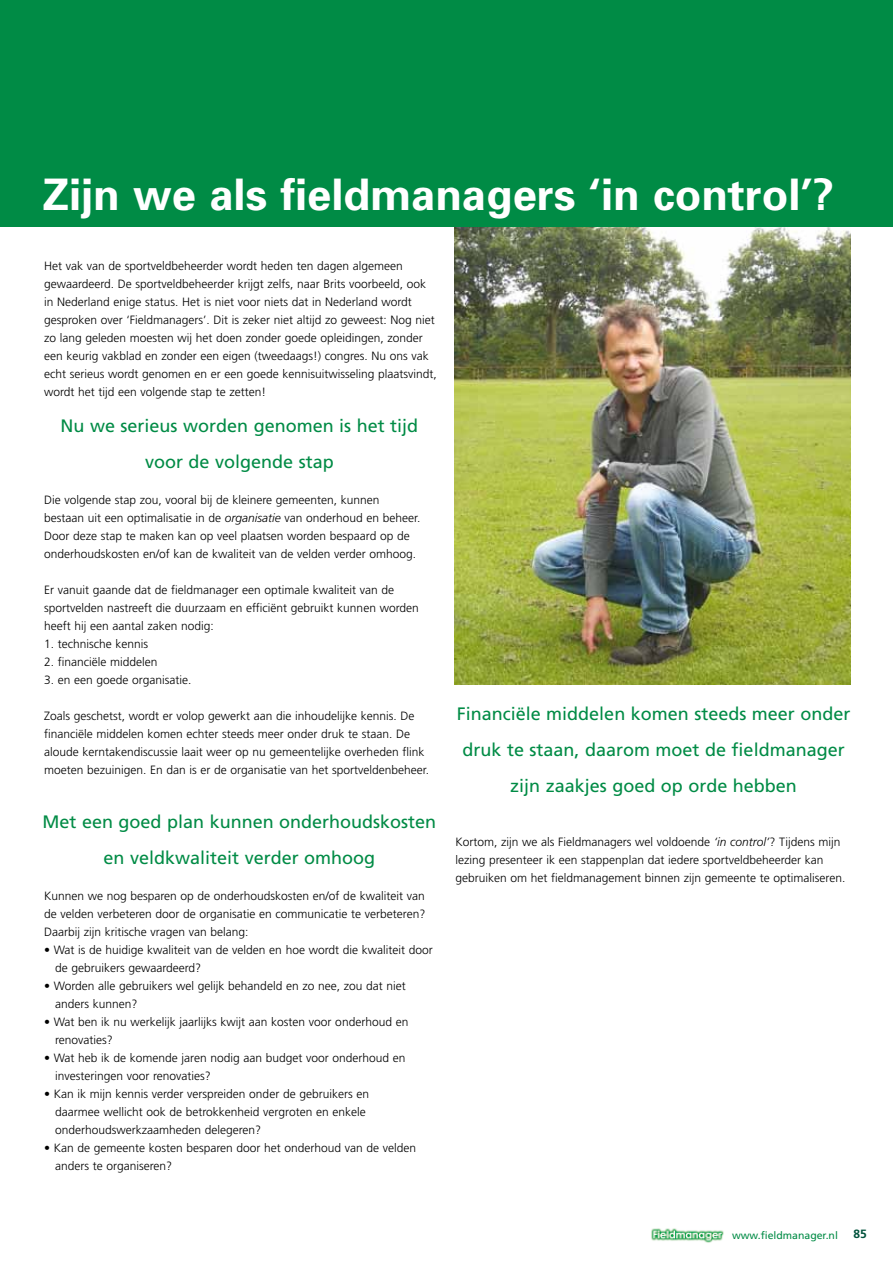
<style>
.page{position:relative;width:893px;height:1263px;background:#fff}
.page>*{position:absolute;margin:0;border:0;box-sizing:border-box;transform-origin:0 0}
.t1{font:700 43.5px "Univers";color:#fff}
.t2{font:18px/36px "Frutiger";color:#008b45;text-align:center}
.t3{font:300 12px/18px "Frutiger";color:#000}
.t4{font:700 12px "Frutiger";color:#00523c}
.t5{font:10.5px "Frutiger";color:#008b45}
.s1{font-style:italic}
</style>
<div class="page">
<img style="left:651px;top:1228px;width:73px;height:15px">
<img style="left:454px;top:227px;width:396px;height:458px">
<div style="left:0;top:0;width:893px;height:227px;background:#008b45"></div>
<h1 class="t1" style="left:43px;top:167px;width:793px">Zijn we als fieldmanagers ‘in control’?</h1>
<p class="t3" style="left:44px;top:257px;width:394px">Het vak van de sportveldbeheerder wordt heden ten dagen algemeen gewaardeerd. De sportveldbeheerder krijgt zelfs, naar Brits voorbeeld, ook in Nederland enige status. Het is niet voor niets dat in Nederland wordt gesproken over ‘Fieldmanagers’. Dit is zeker niet altijd zo geweest: Nog niet zo lang geleden moesten wij het doen zonder goede opleidingen, zonder een keurig vakblad en zonder een eigen (tweedaags!) congres. Nu ons vak echt serieus wordt genomen en er een goede kennisuitwisseling plaatsvindt, wordt het tijd een volgende stap te zetten!</p>
<h2 class="t2" style="left:61px;top:408px;width:359px">Nu we serieus worden genomen is het tijd voor de volgende stap</h2>
<p class="t3" style="left:44px;top:491px;width:378px">Die volgende stap zou, vooral bij de kleinere gemeenten, kunnen bestaan uit een optimalisatie in de <span class="s1">organisatie</span> van onderhoud en beheer.<br>Door deze stap te maken kan op veel plaatsen worden bespaard op de onderhoudskosten en/of kan de kwaliteit van de velden verder omhoog.</p>
<p class="t3" style="left:44px;top:581px;width:376px">Er vanuit gaande dat de fieldmanager een optimale kwaliteit van de sportvelden nastreeft die duurzaam en efficiënt gebruikt kunnen worden heeft hij een aantal zaken nodig:</p>
<p class="t3" style="left:44px;top:635px;width:106px">1. technische kennis</p>
<p class="t3" style="left:44px;top:653px;width:115px">2. financiële middelen</p>
<p class="t3" style="left:44px;top:671px;width:149px">3. en een goede organisatie.</p>
<p class="t3" style="left:44px;top:707px;width:387px">Zoals geschetst, wordt er volop gewerkt aan die inhoudelijke kennis. De financiële middelen komen echter steeds meer onder druk te staan. De aloude kerntakendiscussie laait weer op nu gemeentelijke overheden flink moeten bezuinigen. En dan is er de organisatie van het sportveldenbeheer.</p>
<h2 class="t2" style="left:43px;top:804px;width:395px">Met een goed plan kunnen onderhoudskosten en veldkwaliteit verder omhoog</h2>
<p class="t3" style="left:44px;top:887px;width:383px;text-align:justify">Kunnen we nog besparen op de onderhoudskosten en/of de kwaliteit van de velden verbeteren door de organisatie en communicatie te verbeteren?<br>Daarbij zijn kritische vragen van belang:</p>
<p class="t3" style="left:55px;top:941px;width:379px;text-indent:-11px">• Wat is de huidige kwaliteit van de velden en hoe wordt die kwaliteit door de gebruikers gewaardeerd?</p>
<p class="t3" style="left:55px;top:977px;width:352px;text-indent:-11px">• Worden alle gebruikers wel gelijk behandeld en zo nee, zou dat niet anders kunnen?</p>
<p class="t3" style="left:55px;top:1013px;width:355px;text-indent:-11px">• Wat ben ik nu werkelijk jaarlijks kwijt aan kosten voor onderhoud en renovaties?</p>
<p class="t3" style="left:55px;top:1049px;width:352px;text-indent:-11px">• Wat heb ik de komende jaren nodig aan budget voor onderhoud en investeringen voor renovaties?</p>
<p class="t3" style="left:55px;top:1085px;width:315px;text-indent:-11px">• Kan ik mijn kennis verder verspreiden onder de gebruikers en daarmee wellicht ook de betrokkenheid vergroten en enkele onderhoudswerkzaamheden delegeren?</p>
<p class="t3" style="left:55px;top:1139px;width:363px;text-indent:-11px">• Kan de gemeente kosten besparen door het onderhoud van de velden anders te organiseren?</p>
<h2 class="t2" style="left:457px;top:696px;width:395px">Financiële middelen komen steeds meer onder druk te staan, daarom moet de fieldmanager zijn zaakjes goed op orde hebben</h2>
<p class="t3" style="left:455px;top:833px;width:391px">Kortom, zijn we als Fieldmanagers wel voldoende <span class="s1">‘in control’</span>? Tijdens mijn lezing presenteer ik een stappenplan dat iedere sportveldbeheerder kan gebruiken om het fieldmanagement binnen zijn gemeente te optimaliseren.</p>
<p class="t5" style="left:732px;top:1229px;width:107px">www.fieldmanager.nl</p>
<p class="t4" style="left:853px;top:1227px;width:15px">85</p>
</div>
